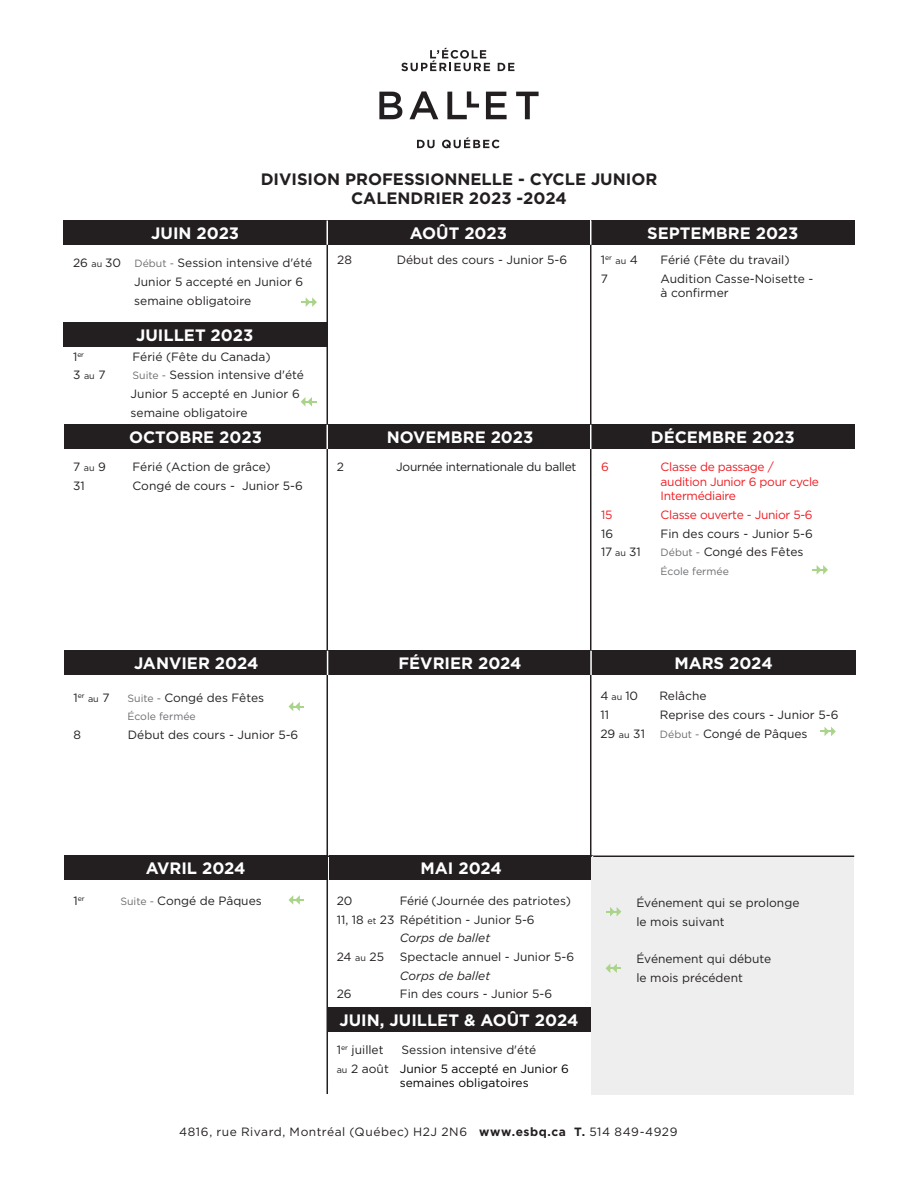
<style>
.page{position:relative;width:918px;height:1188px;background:#fff}
.page>*{position:absolute;margin:0;border:0;box-sizing:border-box;transform-origin:0 0}
.t1{font:700 16.5px "Gotham";color:#fff}
.t2{font:700 16.5px "Gotham";color:#231f20}
.Dates{font:12px/14.4px "Gotham";color:#231f20}
.Dates-2{font:12px/14.4px "Gotham";letter-spacing:-.025em;color:#ee1d23}
.Texte{font:12px "Gotham";letter-spacing:.045em;color:#231f20}
.Dates-3{font:12px/14.4px "Gotham";color:#000}
.Dates-4{font:12px "Gotham";letter-spacing:-.025em;color:#231f20}
.Dates-5{font:italic 12px "Gotham";color:#231f20}
.Dates-6{font:10.5px "Gotham";color:#6c6d70}
.Dates-7{font:7.05px "Gotham";color:#231f20}
.s1{font-size:9px}
.s2{font-size:10.5px;color:#6c6d70}
.s3{font-size:12px}
.s4{font-size:9px;color:#231f20}
.s5{color:#231f20}
.s6{font-weight:700}
</style>
<div class="page">
<div style="left:64px;top:221px;width:263px;height:24px;background:#231f20"></div>
<div style="left:64px;top:425px;width:263px;height:24px;background:#231f20"></div>
<div style="left:65px;top:651px;width:263px;height:24px;background:#231f20"></div>
<div style="left:64px;top:856px;width:263px;height:24px;background:#231f20"></div>
<div style="left:327px;top:221px;width:263px;height:24px;background:#231f20"></div>
<div style="left:328px;top:425px;width:264px;height:24px;background:#231f20"></div>
<div style="left:328px;top:651px;width:264px;height:24px;background:#231f20"></div>
<div style="left:591px;top:221px;width:264px;height:24px;background:#231f20"></div>
<div style="left:591px;top:425px;width:264px;height:24px;background:#231f20"></div>
<div style="left:592px;top:651px;width:263px;height:24px;background:#231f20"></div>
<svg style="left:401px;top:48px;width:89px;height:23px"></svg>
<svg style="left:498px;top:63px;width:16px;height:8px"></svg>
<svg style="left:379px;top:92px;width:23px;height:27px"></svg>
<svg style="left:410px;top:91px;width:28px;height:28px"></svg>
<svg style="left:447px;top:91px;width:32px;height:28px"></svg>
<svg style="left:486px;top:92px;width:21px;height:27px"></svg>
<svg style="left:516px;top:92px;width:23px;height:27px"></svg>
<svg style="left:417px;top:140px;width:18px;height:8px"></svg>
<svg style="left:442px;top:137px;width:58px;height:11px"></svg>
<hr style="left:327px;top:243px;width:1px;height:851px;background:#231f20">
<hr style="left:590px;top:235px;width:1px;height:624px;background:#231f20">
<svg style="left:327px;top:221px;width:1px;height:24px"></svg>
<svg style="left:327px;top:425px;width:1px;height:24px"></svg>
<svg style="left:590px;top:425px;width:1px;height:24px"></svg>
<svg style="left:327px;top:651px;width:1px;height:24px"></svg>
<hr style="left:590px;top:651px;width:2px;height:24px;background:#fff">
<hr style="left:318px;top:856px;width:536px;height:1px;background:#231f20">
<svg style="left:301px;top:397px;width:15px;height:10px"></svg>
<svg style="left:289px;top:895px;width:15px;height:10px"></svg>
<svg style="left:301px;top:297px;width:16px;height:10px"></svg>
<svg style="left:289px;top:702px;width:15px;height:9px"></svg>
<div style="left:330px;top:856px;width:263px;height:24px;background:#231f20"></div>
<svg style="left:820px;top:727px;width:16px;height:9px"></svg>
<div style="left:591px;top:857px;width:263px;height:237px;background:#eeeeef"></div>
<svg style="left:606px;top:907px;width:15px;height:9px"></svg>
<svg style="left:606px;top:964px;width:15px;height:9px"></svg>
<svg style="left:812px;top:565px;width:16px;height:10px"></svg>
<div style="left:63px;top:322px;width:264px;height:24px;background:#231f20"></div>
<div style="left:327px;top:1007px;width:264px;height:24px;background:#231f20"></div>
<p class="t1" style="left:151px;top:222px;width:89px">JUIN 2023</p>
<p class="t2" style="left:261px;top:168px;width:398px">DIVISION PROFESSIONNELLE - CYCLE JUNIOR</p>
<p class="t2" style="left:351px;top:188px;width:217px">CALENDRIER 2023 -2024</p>
<p class="t1" style="left:410px;top:222px;width:99px">AOÛT 2023</p>
<p class="t1" style="left:647px;top:222px;width:153px">SEPTEMBRE 2023</p>
<p class="Dates" style="left:73px;top:256px;width:49px">26 <span class="s1">au</span> 30</p>
<p class="Dates" style="left:134px;top:256px;width:179px"><span class="s2">Début -</span> Session intensive d'été</p>
<p class="Dates" style="left:134px;top:274px;width:171px">Junior 5 accepté en Junior 6</p>
<p class="Dates" style="left:134px;top:293px;width:118px">semaine obligatoire</p>
<p class="t1" style="left:136px;top:324px;width:119px">JUILLET 2023</p>
<p class="Dates-7" style="left:73px;top:350px;width:13px"><span class="s3">1</span>er</p>
<p class="Dates" style="left:133px;top:349px;width:140px">Férié (Fête du Canada)</p>
<p class="Dates" style="left:73px;top:368px;width:34px">3 <span class="s1">au</span> 7</p>
<p class="Dates" style="left:133px;top:368px;width:173px"><span class="s2">Suite -</span> Session intensive d'été</p>
<p class="Dates" style="left:131px;top:386px;width:171px">Junior 5 accepté en Junior 6</p>
<p class="Dates" style="left:131px;top:405px;width:118px">semaine obligatoire</p>
<p class="t1" style="left:129px;top:427px;width:134px">OCTOBRE 2023</p>
<p class="Dates" style="left:73px;top:459px;width:34px">7 <span class="s1">au</span> 9</p>
<p class="Dates" style="left:133px;top:459px;width:140px">Férié (Action de grâce)</p>
<p class="Dates" style="left:73px;top:478px;width:13px">31</p>
<p class="Dates" style="left:133px;top:478px;width:172px">Congé de cours - Junior 5-6</p>
<p class="Dates" style="left:337px;top:252px;width:16px">28</p>
<p class="Dates" style="left:397px;top:252px;width:172px">Début des cours - Junior 5-6</p>
<p class="Dates" style="left:601px;top:252px;width:38px">1<sup>er</sup> <span class="s1">au</span> 4</p>
<p class="Dates" style="left:660px;top:252px;width:131px">Férié (Fête du travail)</p>
<p class="Dates" style="left:601px;top:271px;width:9px">7</p>
<p class="Dates" style="left:660px;top:271px;width:154px">Audition Casse-Noisette - à confirmer</p>
<p class="t1" style="left:387px;top:427px;width:148px">NOVEMBRE 2023</p>
<p class="t1" style="left:651px;top:427px;width:146px">DÉCEMBRE 2023</p>
<p class="Dates" style="left:337px;top:460px;width:9px">2</p>
<p class="Dates-4" style="left:396px;top:459px;width:182px">Journée internationale du ballet</p>
<p class="Dates-2" style="left:601px;top:460px;width:9px">6</p>
<p class="Dates-2" style="left:661px;top:460px;width:160px">Classe de passage / audition Junior 6 pour cycle<br>Intermédiaire</p>
<p class="Dates-2" style="left:601px;top:507px;width:13px">15</p>
<p class="Dates-2" style="left:661px;top:507px;width:154px">Classe ouverte - Junior 5-6</p>
<p class="Dates" style="left:601px;top:526px;width:14px">16</p>
<p class="Dates" style="left:661px;top:526px;width:154px">Fin des cours - Junior 5-6</p>
<p class="Dates" style="left:601px;top:544px;width:41px">17 <span class="s1">au</span> 31</p>
<p class="Dates" style="left:661px;top:544px;width:144px"><span class="s2">Début -</span> Congé des Fêtes</p>
<p class="Dates-6" style="left:661px;top:564px;width:70px">École fermée</p>
<p class="t1" style="left:134px;top:653px;width:126px">JANVIER 2024</p>
<p class="Dates" style="left:74px;top:690px;width:38px">1<sup>er</sup> <span class="s1">au</span> 7</p>
<p class="Dates" style="left:128px;top:690px;width:138px"><span class="s2">Suite -</span> Congé des Fêtes</p>
<p class="Dates-6" style="left:128px;top:710px;width:70px">École fermée</p>
<p class="Dates" style="left:74px;top:727px;width:9px">8</p>
<p class="Dates" style="left:128px;top:727px;width:172px">Début des cours - Junior 5-6</p>
<p class="t1" style="left:398px;top:653px;width:125px">FÉVRIER 2024</p>
<p class="t1" style="left:674px;top:652px;width:100px">MARS 2024</p>
<p class="Dates" style="left:600px;top:689px;width:39px">4 <span class="s1">au</span> 10</p>
<p class="Dates" style="left:659px;top:689px;width:49px">Relâche</p>
<p class="Dates" style="left:600px;top:707px;width:10px">11</p>
<p class="Dates" style="left:660px;top:707px;width:180px">Reprise des cours - Junior 5-6</p>
<p class="Dates" style="left:600px;top:726px;width:209px">29 <span class="s1">au</span> 31 <span class="s2">Début -</span> Congé de Pâques</p>
<p class="t1" style="left:146px;top:857px;width:101px">AVRIL 2024</p>
<p class="Dates-7" style="left:74px;top:894px;width:13px"><span class="s3">1</span>er</p>
<p class="Dates" style="left:120px;top:893px;width:143px"><span class="s2">Suite -</span> Congé de Pâques</p>
<p class="t1" style="left:421px;top:858px;width:83px">MAI 2024</p>
<p class="Dates" style="left:337px;top:893px;width:17px">20</p>
<p class="Dates" style="left:400px;top:893px;width:173px">Férié (Journée des patriotes)</p>
<p class="Dates" style="left:337px;top:912px;width:199px">11, 18 <span class="s1">et</span> 23 Répétition - Junior 5-6</p>
<p class="Dates-5" style="left:400px;top:931px;width:92px">Corps de ballet</p>
<p class="Dates" style="left:337px;top:949px;width:49px">24 <span class="s1">au</span> 25</p>
<p class="Dates" style="left:400px;top:949px;width:176px">Spectacle annuel - Junior 5-6</p>
<p class="Dates-5" style="left:400px;top:968px;width:92px">Corps de ballet</p>
<p class="Dates" style="left:337px;top:987px;width:16px">26</p>
<p class="Dates" style="left:400px;top:987px;width:154px">Fin des cours - Junior 5-6</p>
<p class="t1" style="left:340px;top:1009px;width:240px">JUIN, JUILLET &amp; AOÛT 2024</p>
<p class="Dates" style="left:337px;top:1043px;width:48px">1<sup>er</sup> juillet</p>
<p class="Dates" style="left:402px;top:1043px;width:136px">Session intensive d'été</p>
<p class="Dates-3" style="left:400px;top:1061px;width:171px;text-indent:-63px"><span class="s4">au</span> <span class="s5">2 août</span> Junior 5 accepté en Junior 6 semaines obligatoires</p>
<p class="Dates" style="left:636px;top:895px;width:165px">Événement qui se prolonge</p>
<p class="Dates" style="left:636px;top:914px;width:90px">le mois suivant</p>
<p class="Dates" style="left:636px;top:951px;width:136px">Événement qui débute</p>
<p class="Dates" style="left:636px;top:970px;width:108px">le mois précédent</p>
<p class="Texte" style="left:179px;top:1124px;width:500px">4816, rue Rivard, Montréal (Québec) H2J 2N6 <span class="s6">www.esbq.ca T.</span> 514 849-4929</p>
</div>
